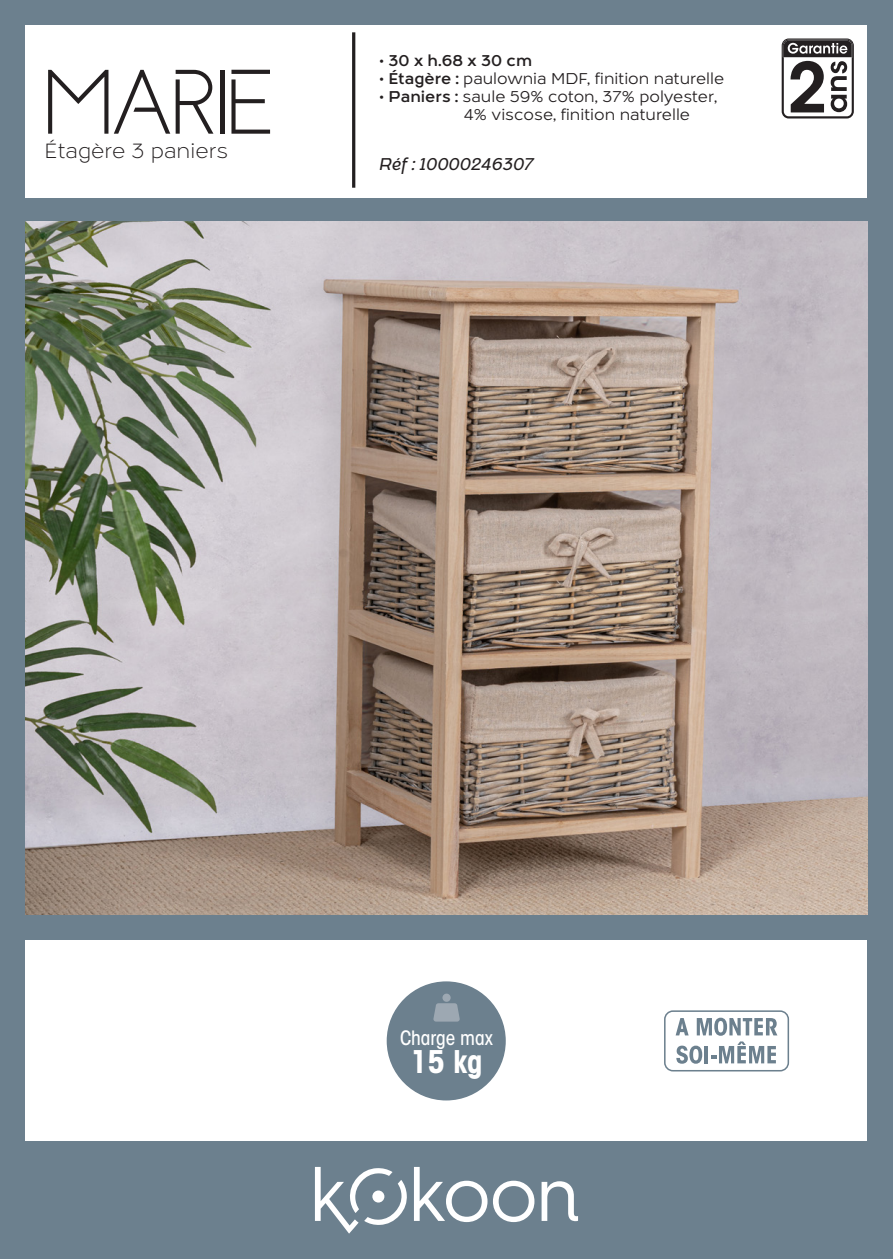
<style>
.page{position:relative;width:893px;height:1259px;background:#6c808e}
.page>*{position:absolute;margin:0;border:0;box-sizing:border-box;transform-origin:0 0}
.t1{font:87px "Basicaline";color:#231f20}
.t2{font:700 condensed 30.9px "ITC Avant Garde Std";color:#fff}
.t3{font:21.6px "Geo Deco";color:#231f20}
.t4{font:500 condensed 19.5px "ITC Avant Garde Std";color:#fff}
.t5{font:italic 500 18px "Geo Deco";color:#231f20}
.t6{font:16.5px "Geo Deco";color:#231f20}
.t7{font:600 16.5px "Geo Deco";color:#231f20}
.s1{font-weight:400}
.s2{font-weight:600}
</style>
<div class="page">
<div style="left:26px;top:26px;width:841px;height:172px;background:#fff"></div>
<div style="left:26px;top:941px;width:841px;height:200px;background:#fff"></div>
<svg style="left:782px;top:38px;width:72px;height:80px"></svg>
<hr style="left:352px;top:32px;width:3px;height:156px;background:#231f20">
<svg style="left:414px;top:1167px;width:73px;height:55px"></svg>
<svg style="left:493px;top:1180px;width:41px;height:42px"></svg>
<svg style="left:542px;top:1181px;width:36px;height:40px"></svg>
<svg style="left:315px;top:1167px;width:92px;height:66px"></svg>
<img style="left:26px;top:221px;width:841px;height:694px">
<div style="left:387px;top:981px;width:119px;height:119px;background:#6c808e;border-radius:50%"></div>
<svg style="left:433px;top:1003px;width:27px;height:18px"></svg>
<div style="left:442px;top:993px;width:9px;height:9px;background:#9da8b2;border-radius:50%"></div>
<svg style="left:664px;top:1010px;width:125px;height:61px"></svg>
<p class="t1" style="left:45px;top:45px;width:230px">MARIE</p>
<p class="t3" style="left:45px;top:137px;width:185px">Étagère 3 paniers</p>
<p class="t7" style="left:379px;top:49px;width:154px"><span class="s1">•</span> 30 x h.68 x 30 cm</p>
<p class="t6" style="left:379px;top:68px;width:346px">• <span class="s2">Étagère :</span> paulownia MDF, finition naturelle</p>
<p class="t6" style="left:379px;top:86px;width:339px">• <span class="s2">Paniers :</span> saule 59% coton, 37% polyester,</p>
<p class="t6" style="left:464px;top:104px;width:228px">4% viscose, finition naturelle</p>
<p class="t5" style="left:379px;top:152px;width:156px">Réf : 10000246307</p>
<p class="t4" style="left:400px;top:1026px;width:95px">Charge max</p>
<p class="t2" style="left:410px;top:1042px;width:74px">15 kg</p>
</div>
